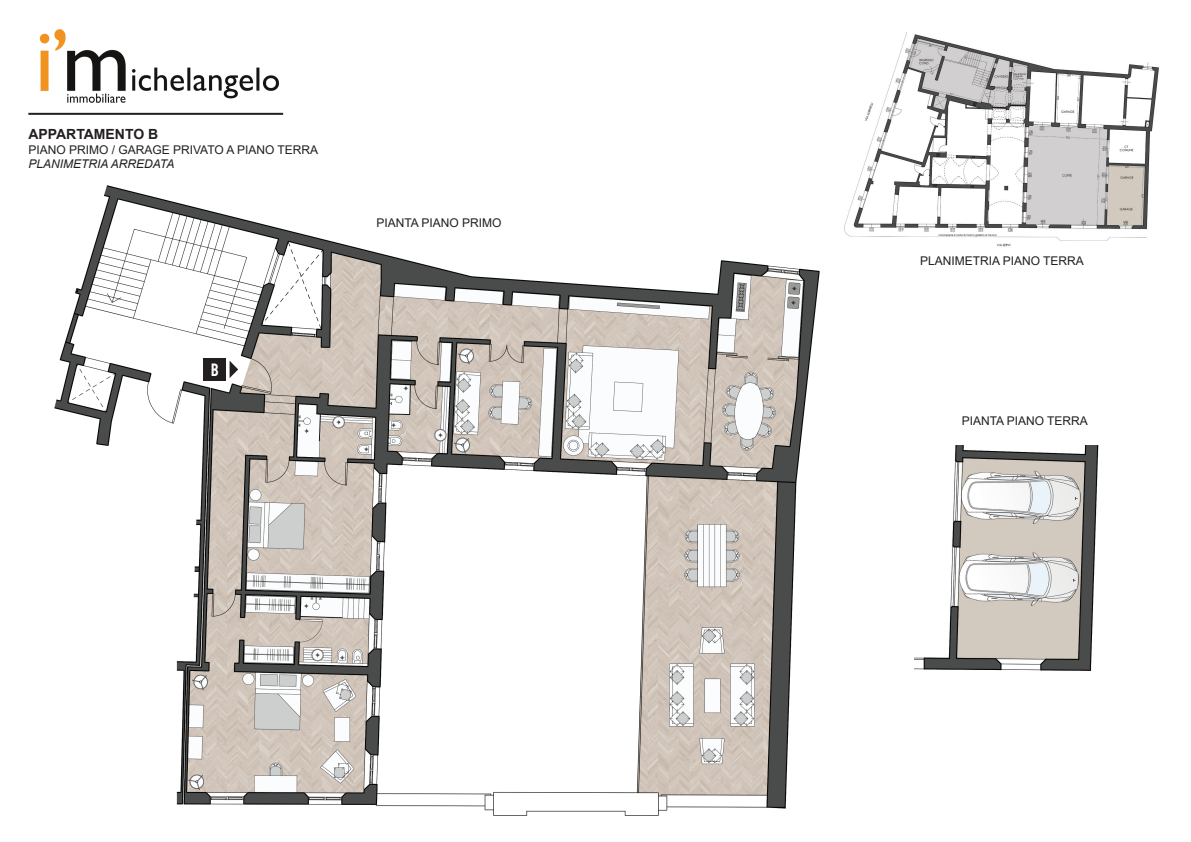
<style>
.page{position:relative;width:1191px;height:842px;background:#fff}
.page>*{position:absolute;margin:0;border:0;box-sizing:border-box;transform-origin:0 0}
.t1{font:700 14px "Arial";color:#231f20}
.t2{font:14px "Bebas";color:#fff}
.t3{font:12px "Arial";color:#231f20}
.t4{font:italic 12px "Arial";color:#231f20}
</style>
<div class="page">
<img style="left:39px;top:29px;width:241px;height:74px">
<hr style="left:28px;top:113px;width:255px;height:2px;background:#231f20">
<img style="left:844px;top:32px;width:315px;height:215px">
<img style="left:54px;top:185px;width:766px;height:631px">
<img style="left:914px;top:445px;width:185px;height:226px">
<svg style="left:229px;top:360px;width:9px;height:18px"></svg>
<div style="left:203px;top:358px;width:23px;height:23px;background:#231f20"></div>
<p class="t1" style="left:28px;top:124px;width:131px">APPARTAMENTO B</p>
<p class="t3" style="left:28px;top:141px;width:291px">PIANO PRIMO / GARAGE PRIVATO A PIANO TERRA</p>
<p class="t4" style="left:28px;top:156px;width:148px">PLANIMETRIA ARREDATA</p>
<p class="t2" style="left:211px;top:359px;width:9px">b</p>
<p class="t3" style="left:376px;top:214px;width:127px">PIANTA PIANO PRIMO</p>
<p class="t3" style="left:920px;top:252px;width:165px">PLANIMETRIA PIANO TERRA</p>
<p class="t3" style="left:961px;top:413px;width:128px">PIANTA PIANO TERRA</p>
</div>
